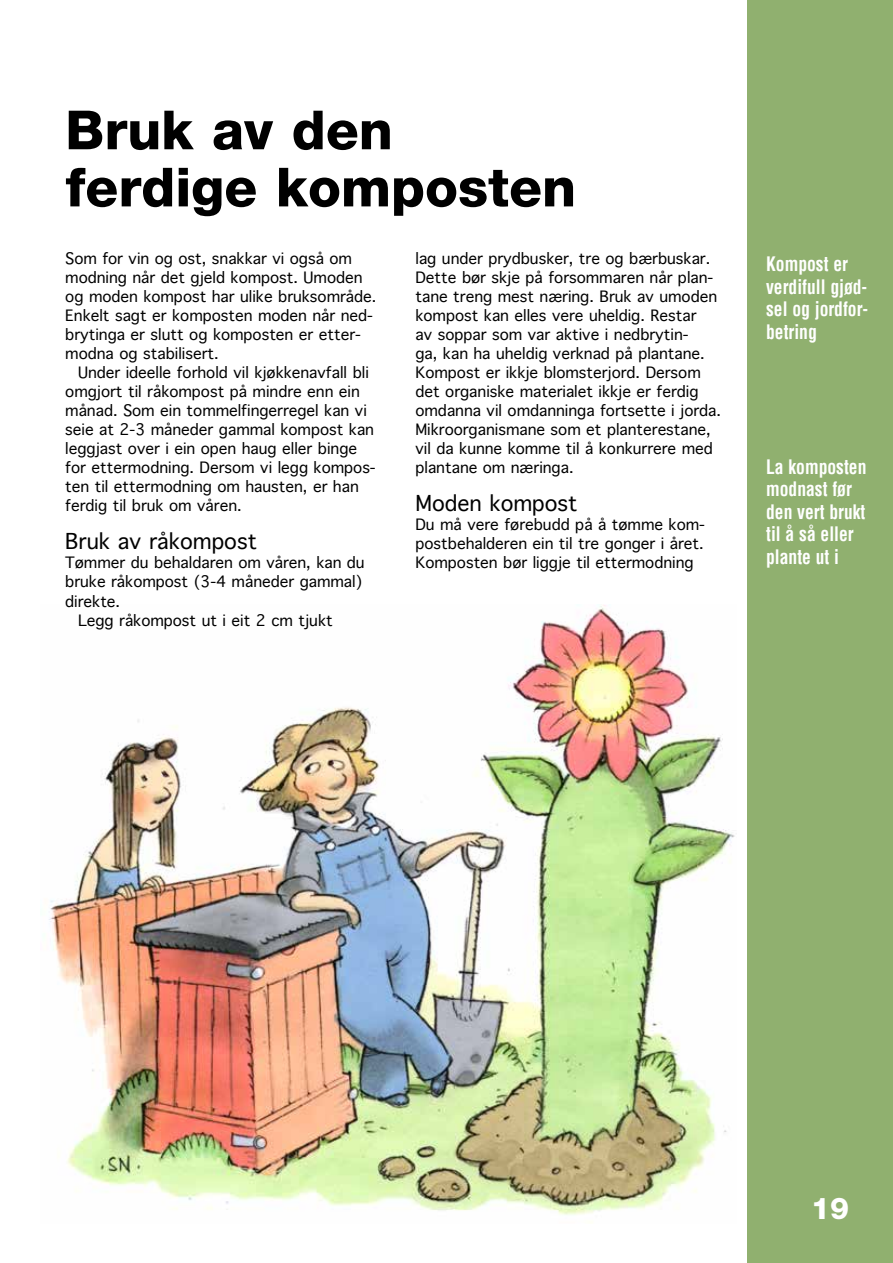
<style>
.page{position:relative;width:893px;height:1263px;background:#fff}
.page>*{position:absolute;margin:0;border:0;box-sizing:border-box;transform-origin:0 0}
.t1{font:800 54px/57.2px "Helvetica Neue LT Pro";color:#000}
.t2{font:800 30px "Helvetica Neue LT Pro";color:#fff}
.t3{font:21px "Geneva";color:#000}
.t4{font:700 condensed 19.5px/22.5px "Helvetica";color:#fff;scale:.9 1}
.t5{font:15px/19px "Geneva";color:#000}
</style>
<div class="page">
<div style="left:747px;top:0;width:146px;height:1263px;background:#90b06f"></div>
<img style="left:49px;top:604px;width:686px;height:611px">
<h1 class="t1" style="left:65px;top:101px;width:512px">Bruk av den ferdige komposten</h1>
<p class="t5" style="left:415px;top:248px;width:307px">lag under prydbusker, tre og bærbuskar.<br>Dette bør skje på forsommaren når plan&shy;tane treng mest næring. Bruk av umoden kompost kan elles vere uheldig. Restar<br>av soppar som var aktive i nedbrytin-<br>ga, kan ha uheldig verknad på plantane.<br>Kompost er ikkje blomsterjord. Dersom det organiske materialet ikkje er ferdig omdanna vil omdanninga fortsette i jorda.<br>Mikroorganismane som et planterestane, vil da kunne komme til å konkurrere med plantane om næringa.</p>
<h3 class="t3" style="left:415px;top:490px;width:164px">Moden kompost</h3>
<p class="t5" style="left:415px;top:515px;width:291px;text-align:justify">Du må vere førebudd på å tømme kom&shy;postbehalderen ein til tre gonger i året.<br>Komposten bør liggje til ettermodning</p>
<p class="t5" style="left:65px;top:248px;width:313px">Som for vin og ost, snakkar vi også om modning når det gjeld kompost. Umoden og moden kompost har ulike bruksområde.<br>Enkelt sagt er komposten moden når ned&shy;brytinga er slutt og komposten er etter&shy;modna og stabilisert.</p>
<p class="t5" style="left:65px;top:363px;width:312px;text-indent:13px">Under ideelle forhold vil kjøkkenavfall bli omgjort til råkompost på mindre enn ein månad. Som ein tommelfingerregel kan vi seie at 2-3 måneder gammal kompost kan leggjast over i ein open haug eller binge for ettermodning. Dersom vi legg kompos&shy;ten til ettermodning om hausten, er han ferdig til bruk om våren.</p>
<h3 class="t3" style="left:65px;top:528px;width:193px">Bruk av råkompost</h3>
<p class="t5" style="left:65px;top:553px;width:301px">Tømmer du behaldaren om våren, kan du</p>
<p class="t5" style="left:65px;top:572px;width:299px">bruke råkompost (3-4 måneder gammal)</p>
<p class="t5" style="left:65px;top:591px;width:56px">direkte.</p>
<p class="t5" style="left:78px;top:610px;width:256px">Legg råkompost ut i eit 2 cm tjukt</p>
<h3 class="t4" style="left:766px;top:252px;width:115px">Kompost er verdifull gjød&shy;sel og jordfor&shy;betring</h3>
<h3 class="t4" style="left:766px;top:455px;width:113px">La komposten modnast før den vert brukt til å så eller plante ut i</h3>
<h2 class="t2" style="left:811px;top:1190px;width:39px">19</h2>
</div>
